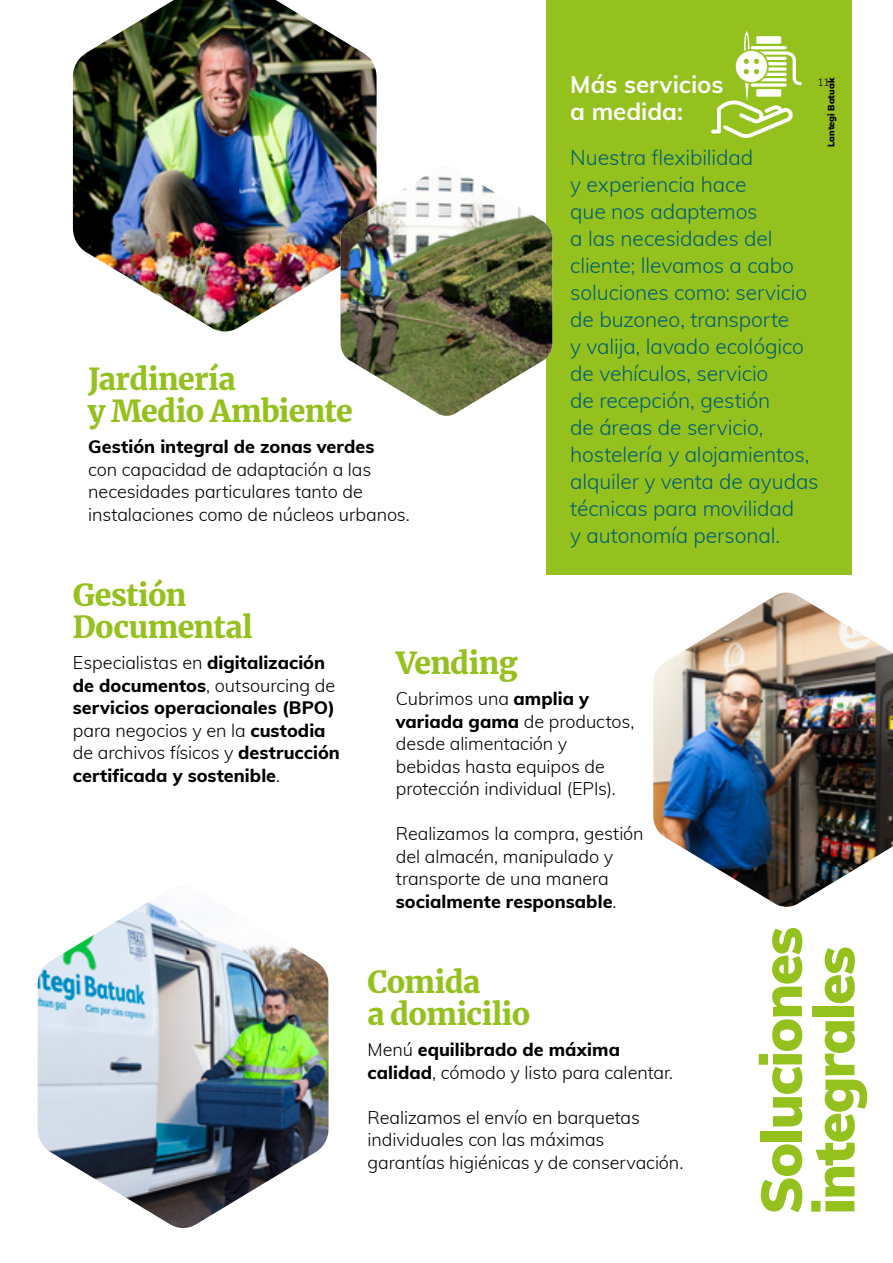
<style>
.page{position:relative;width:893px;height:1263px;background:#fff}
.page>*{position:absolute;margin:0;border:0;box-sizing:border-box;transform-origin:0 0}
.t1{font:900 57px/52.5px "Muli";letter-spacing:-.03em;color:#95c11f}
.t2{font:900 30px/31.5px "Merriweather";letter-spacing:-.02em;color:#95c11f}
.t3{font:700 24px/27px "Muli";color:#fff}
.t4{font:300 21px/27px "Muli";letter-spacing:-.005em;color:#005e70}
.t5{font:300 18px/22.5px "Muli";letter-spacing:-.005em;color:#000}
.t6{font:800 18px/22.5px "Muli";color:#000}
.t7{font:300 10.5px "Muli";color:#000}
.t8{font:900 9px "Muli";letter-spacing:.005em;color:#000}
.s1{font-weight:300}
.s2{font-weight:800}
</style>
<div class="page">
<div style="left:546px;top:0;width:306px;height:574px;background:#95c11f"></div>
<img style="left:38px;top:901px;width:290px;height:327px">
<img style="left:653px;top:592px;width:240px;height:315px">
<img style="left:73px;top:0;width:304px;height:332px">
<img style="left:341px;top:166px;width:211px;height:250px">
<svg style="left:711px;top:31px;width:91px;height:107px"></svg>
<h2 class="t2" style="left:88px;top:362px;width:266px">Jardinería<br>y Medio Ambiente</h2>
<p class="t6" style="left:88px;top:434px;width:288px">Gestión integral de zonas verdes</p>
<p class="t5" style="left:88px;top:457px;width:323px">con capacidad de adaptación a las necesidades particulares tanto de instalaciones como de núcleos urbanos.</p>
<h3 class="t3" style="left:570px;top:70px;width:155px">Más servicios a medida:</h3>
<p class="t4" style="left:570px;top:143px;width:250px">Nuestra flexibilidad<br>y experiencia hace<br>que nos adaptemos<br>a las necesidades del cliente; llevamos a cabo soluciones como: servicio de buzoneo, transporte<br>y valija, lavado ecológico de vehículos, servicio<br>de recepción, gestión<br>de áreas de servicio, hostelería y alojamientos, alquiler y venta de ayudas técnicas para movilidad<br>y autonomía personal.</p>
<p class="t7" style="left:817px;top:74px;width:14px">11</p>
<p class="t8" style="left:825px;top:147px;width:71px;rotate:-90deg">Lantegi Batuak</p>
<h2 class="t2" style="left:73px;top:578px;width:181px">Gestión<br>Documental</h2>
<p class="t6" style="left:73px;top:650px;width:269px"><span class="s1">Especialistas en</span> digitalización de documentos<span class="s1">, outsourcing de </span>servicios operacionales (BPO) <span class="s1">para negocios y en la</span> custodia <span class="s1">de archivos físicos y</span> destrucción certificada y sostenible<span class="s1">.</span></p>
<h2 class="t2" style="left:396px;top:646px;width:123px">Vending</h2>
<p class="t5" style="left:396px;top:686px;width:240px">Cubrimos una <span class="s2">amplia y variada gama</span> de productos, desde alimentación y bebidas hasta equipos de protección individual (EPIs).</p>
<p class="t5" style="left:396px;top:821px;width:249px">Realizamos la compra, gestión del almacén, manipulado y transporte de una manera <span class="s2">socialmente responsable</span>.</p>
<h2 class="t2" style="left:368px;top:965px;width:165px">Comida<br>a domicilio</h2>
<p class="t5" style="left:368px;top:1037px;width:307px">Menú <span class="s2">equilibrado de máxima calidad</span>, cómodo y listo para calentar.</p>
<p class="t5" style="left:368px;top:1105px;width:317px">Realizamos el envío en barquetas individuales con las máximas garantías higiénicas y de conservación.</p>
<h1 class="t1" style="left:752px;top:1214px;width:289px;rotate:-90deg">Soluciones integrales</h1>
</div>
